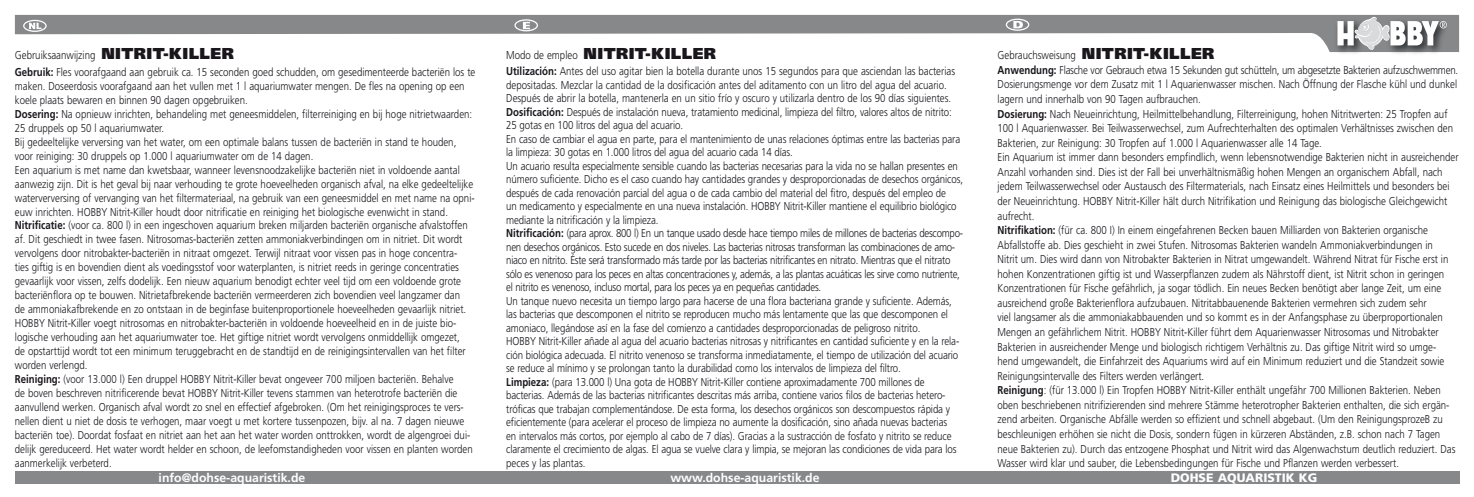
<style>
.page{position:relative;width:1474px;height:497px;background:#fff}
.page>*{position:absolute;margin:0;border:0;box-sizing:border-box;transform-origin:0 0}
.t1{font:900 15.75px "Frutiger";letter-spacing:.025em;color:#1a171c}
.t2{font:700 12.25px "Frutiger";color:#fff}
.t3{font:900 12.25px "Frutiger";color:#fff}
.t4{font:300 11.38px/13.5px "Frutiger";color:#1a171c;scale:.85 1}
.s1{font-weight:900;font-size:15.75px}
.s2{font-weight:700}
.s3{font-weight:300;font-size:11.38px}
</style>
<div class="page">
<div style="left:15px;top:470px;width:1443px;height:12px;background:#87888a"></div>
<svg style="left:15px;top:15px;width:1443px;height:37px"></svg>
<img style="left:1331px;top:15px;width:34px;height:39px">
<img style="left:1384px;top:15px;width:17px;height:39px">
<img style="left:1401px;top:15px;width:14px;height:39px">
<img style="left:1415px;top:15px;width:36px;height:39px">
<svg style="left:1337px;top:17px;width:109px;height:33px"></svg>
<svg style="left:1005px;top:19px;width:24px;height:12px"></svg>
<svg style="left:514px;top:19px;width:24px;height:12px"></svg>
<svg style="left:23px;top:20px;width:24px;height:12px"></svg>
<p class="t4" style="left:15px;top:47px;width:543px;line-height:16.4px">Gebruiksaanwijzing <span class="s1">NITRIT-KILLER<br></span><span class="s2">Gebruik:</span> Fles voorafgaand aan gebruik ca. 15 seconden goed schudden, om gesedimenteerde bacteriën los te</p>
<p class="t4" style="left:15px;top:79px;width:542px;line-height:14px">maken. Doseerdosis voorafgaand aan het vullen met 1 l aquariumwater mengen. De fles na opening op een koele plaats bewaren en binnen 90 dagen opgebruiken.<br><span class="s2">Dosering:</span> Na opnieuw inrichten, behandeling met geneesmiddelen, filterreiniging en bij hoge nitrietwaarden:<br>25 druppels op 50 l aquariumwater.<br>Bij gedeeltelijke verversing van het water, om een optimale balans tussen de bacteriën in stand te houden, voor reiniging: 30 druppels op 1.000 l aquariumwater om de 14 dagen.<br>Een aquarium is met name dan kwetsbaar, wanneer levensnoodzakelijke bacteriën niet in voldoende aantal aanwezig zijn. Dit is het geval bij naar verhouding te grote hoeveelheden organisch afval, na elke gedeeltelijke waterverversing of vervanging van het filtermateriaal, na gebruik van een geneesmiddel en met name na opni&shy;euw inrichten. HOBBY Nitrit-Killer houdt door nitrificatie en reiniging het biologische evenwicht in stand.<br><span class="s2">Nitrificatie:</span> (voor ca. 800 l) in een ingeschoven aquarium breken miljarden bacteriën organische afvalstoffen af. Dit geschiedt in twee fasen. Nitrosomas-bacteriën zetten ammoniakverbindingen om in nitriet. Dit wordt vervolgens door nitrobakter-bacteriën in nitraat omgezet. Terwijl nitraat voor vissen pas in hoge concentra-<br>ties giftig is en bovendien dient als voedingsstof voor waterplanten, is nitriet reeds in geringe concentraties gevaarlijk voor vissen, zelfs dodelijk. Een nieuw aquarium benodigt echter veel tijd om een voldoende grote bacteriënflora op te bouwen. Nitrietafbrekende bacteriën vermeerderen zich bovendien veel langzamer dan<br>de ammoniakafbrekende en zo ontstaan in de beginfase buitenproportionele hoeveelheden gevaarlijk nitriet.<br>HOBBY Nitrit-Killer voegt nitrosomas en nitrobakter-bacteriën in voldoende hoeveelheid en in de juiste bio&shy;logische verhouding aan het aquariumwater toe. Het giftige nitriet wordt vervolgens onmiddellijk omgezet,<br>de opstarttijd wordt tot een minimum teruggebracht en de standtijd en de reinigingsintervallen van het filter worden verlengd.<br><span class="s2">Reiniging:</span> (voor 13.000 l) Een druppel HOBBY Nitrit-Killer bevat ongeveer 700 miljoen bacteriën. Behalve<br>de boven beschreven nitrificerende bevat HOBBY Nitrit-Killer tevens stammen van heterotrofe bacteriën die aanvullend werken. Organisch afval wordt zo snel en effectief afgebroken. (Om het reinigingsproces te vers&shy;nellen dient u niet de dosis te verhogen, maar voegt u met kortere tussenpozen, bijv. al na. 7 dagen nieuwe bacteriën toe). Doordat fosfaat en nitriet aan het aan het water worden onttrokken, wordt de algengroei dui&shy;delijk gereduceerd. Het water wordt helder en schoon, de leefomstandigheden voor vissen en planten worden aanmerkelijk verbeterd.</p>
<h1 class="t1" style="left:506px;top:44px;width:211px"><span class="s3">Modo de empleo</span> NITRIT-KILLER</h1>
<p class="t4" style="left:506px;top:64px;width:539px"><span class="s2">Utilización:</span> Antes del uso agitar bien la botella durante unos 15 segundos para que asciendan las bacterias depositadas. Mezclar la cantidad de la dosificación antes del aditamento con un litro del agua del acuario.<br>Después de abrir la botella, mantenerla en un sitio frío y oscuro y utilizarla dentro de los 90 días siguientes.<br><span class="s2">Dosificación:</span> Después de instalación nueva, tratamiento medicinal, limpieza del filtro, valores altos de nitrito:<br>25 gotas en 100 litros del agua del acuario.<br>En caso de cambiar el agua en parte, para el mantenimiento de unas relaciones óptimas entre las bacterias para la limpieza: 30 gotas en 1.000 litros del agua del acuario cada 14 días.<br>Un acuario resulta especialmente sensible cuando las bacterias necesarias para la vida no se hallan presentes en número suficiente. Dicho es el caso cuando hay cantidades grandes y desproporcionadas de desechos orgánicos, después de cada renovación parcial del agua o de cada cambio del material del fitro, después del empleo de<br>un medicamento y especialmente en una nueva instalación. HOBBY Nitrit-Killer mantiene el equilibrio biológico mediante la nitrificación y la limpieza.<br><span class="s2">Nitrificación:</span> (para aprox. 800 l) En un tanque usado desde hace tiempo miles de millones de bacterias descompo&shy;nen desechos orgánicos. Esto sucede en dos niveles. Las bacterias nitrosas transforman las combinaciones de amo&shy;niaco en nitrito. Éste será transformado más tarde por las bacterias nitrificantes en nitrato. Mientras que el nitrato sólo es venenoso para los peces en altas concentraciones y, además, a las plantas acuáticas les sirve como nutriente, el nitrito es venenoso, incluso mortal, para los peces ya en pequeñas cantidades.<br>Un tanque nuevo necesita un tiempo largo para hacerse de una flora bacteriana grande y suficiente. Además, las bacterias que descomponen el nitrito se reproducen mucho más lentamente que las que descomponen el amoniaco, llegándose así en la fase del comienzo a cantidades desproporcionadas de peligroso nitrito.<br>HOBBY Nitrit-Killer añade al agua del acuario bacterias nitrosas y nitrificantes en cantidad suficiente y en la rela&shy;ción biológica adecuada. El nitrito venenoso se transforma inmediatamente, el tiempo de utilización del acuario se reduce al mínimo y se prolongan tanto la durabilidad como los intervalos de limpieza del filtro.<br><span class="s2">Limpieza:</span> (para 13.000 l) Una gota de HOBBY Nitrit-Killer contiene aproximadamente 700 millones de bacterias. Además de las bacterias nitrificantes descritas más arriba, contiene varios filos de bacterias hetero&shy;tróficas que trabajan complementándose. De esta forma, los desechos orgánicos son descompuestos rápida y eficientemente (para acelerar el proceso de limpieza no aumente la dosificación, sino añada nuevas bacterias<br>en intervalos más cortos, por ejemplo al cabo de 7 días). Gracias a la sustracción de fosfato y nitrito se reduce claramente el crecimiento de algas. El agua se vuelve clara y limpia, se mejoran las condiciones de vida para los peces y las plantas.</p>
<p class="t4" style="left:997px;top:48px;width:544px;line-height:14.5px">Gebrauchsweisung <span class="s1">NITRIT-KILLER<br></span><span class="s2">Anwendung:</span> Flasche vor Gebrauch etwa 15 Sekunden gut schütteln, um abgesetzte Bakterien aufzuschwemmen.<br>Dosierungsmenge vor dem Zusatz mit 1 l Aquarienwasser mischen. Nach Öffnung der Flasche kühl und dunkel lagern und innerhalb von 90 Tagen aufbrauchen.<br><span class="s2">Dosierung:</span> Nach Neueinrichtung, Heilmittelbehandlung, Filterreinigung, hohen Nitritwerten: 25 Tropfen auf 100 l Aquarienwasser. Bei Teilwasserwechsel, zum Aufrechterhalten des optimalen Verhältnisses zwischen den Bakterien, zur Reinigung: 30 Tropfen auf 1.000 l Aquarienwasser alle 14 Tage.<br>Ein Aquarium ist immer dann besonders empfindlich, wenn lebensnotwendige Bakterien nicht in ausreichender Anzahl vorhanden sind. Dies ist der Fall bei unverhältnismäßig hohen Mengen an organischem Abfall, nach jedem Teilwasserwechsel oder Austausch des Filtermaterials, nach Einsatz eines Heilmittels und besonders bei der Neueinrichtung. HOBBY Nitrit-Killer hält durch Nitrifikation und Reinigung das biologische Gleichgewicht aufrecht.<br><span class="s2">Nitrifikation:</span> (für ca. 800 I) In einem eingefahrenen Becken bauen Milliarden von Bakterien organische Abfallstoffe ab. Dies geschieht in zwei Stufen. Nitrosomas Bakterien wandeln Ammoniakverbindungen in<br>Nitrit um. Dies wird dann von Nitrobakter Bakterien in Nitrat umgewandelt. Während Nitrat für Fische erst in hohen Konzentrationen giftig ist und Wasserpflanzen zudem aIs Nährstoff dient, ist Nitrit schon in geringen Konzentrationen für Fische gefährlich, ja sogar tödlich. Ein neues Becken benötigt aber lange Zeit, um eine ausreichend große Bakterienflora aufzubauen. Nitritabbauenende Bakterien vermehren sich zudem sehr<br>viel langsamer als die ammoniakabbauenden und so kommt es in der Anfangsphase zu überproportionalen Mengen an gefährlichem Nitrit. HOBBY Nitrit-Killer führt dem Aquarienwasser Nitrosomas und Nitrobakter Bakterien in ausreichender Menge und biologisch richtigem Verhältnis zu. Das giftige Nitrit wird so umge&shy;hend umgewandelt, die Einfahrzeit des Aquariums wird auf ein Minimum reduziert und die Standzeit sowie Reinigungsintervalle des Filters werden verlängert.<br><span class="s2">Reinigung</span>: (für 13.000 l) Ein Tropfen HOBBY Nitrit-Killer enthält ungefähr 700 Millionen Bakterien. Neben oben beschriebenen nitrifizierenden sind mehrere Stämme heterotropher Bakterien enthalten, die sich ergän&shy;zend arbeiten. Organische Abfälle werden so effizient und schnell abgebaut. (Um den ReinigungsprozeB zu beschleunigen erhöhen sie nicht die Dosis, sondern fügen in kürzeren Abständen, z.B. schon nach 7 Tagen neue Bakterien zu). Durch das entzogene Phosphat und Nitrit wird das Algenwachstum deutlich reduziert. Das Wasser wird klar und sauber, die Lebensbedingungen für Fische und Pflanzen werden verbessert.</p>
<p class="t2" style="left:159px;top:470px;width:148px">info@dohse-aquaristik.de</p>
<p class="t2" style="left:670px;top:470px;width:151px">www.dohse-aquaristik.de</p>
<p class="t3" style="left:1170px;top:469px;width:148px">DOHSE AQUARISTIK KG</p>
</div>
